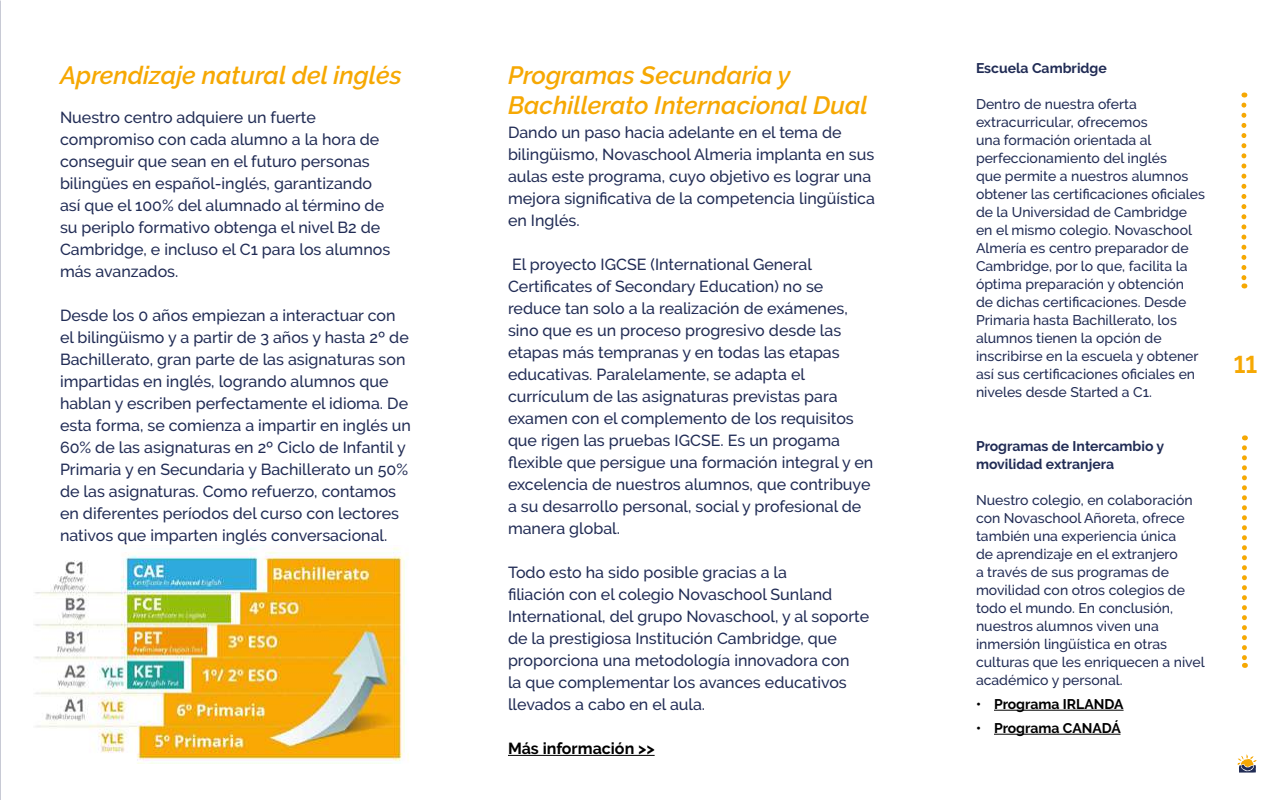
<style>
.page{position:relative;width:1280px;height:800px;background:#fff}
.page>*{position:absolute;margin:0;border:0;box-sizing:border-box;transform-origin:0 0}
.t1{font:italic 600 25px/30px "Raleway";color:#f6a803}
.t2{font:700 24px "Raleway";color:#f6a803}
.t3{font:500 16px/22px "Raleway";color:#212c55}
.t4{font:700 16px "Raleway";color:#000}
.t5{font:500 14px/18px "Raleway";color:#212c55}
.t6{font:700 14px/18px "Raleway";color:#212c55}
.t7{font:700 14px "Raleway";color:#000}
</style>
<div class="page">
<svg style="left:1241px;top:105px;width:5px;height:183px"></svg>
<svg style="left:1242px;top:448px;width:5px;height:220px"></svg>
<svg style="left:1238px;top:754px;width:19px;height:19px"></svg>
<img style="left:34px;top:547px;width:375px;height:216px">
<hr style="left:508px;top:755px;width:147px;height:1px;background:#000">
<hr style="left:994px;top:710px;width:130px;height:1px;background:#000">
<hr style="left:994px;top:734px;width:127px;height:1px;background:#000">
<h1 class="t1" style="left:60px;top:60px;width:343px">Aprendizaje natural del inglés</h1>
<h1 class="t1" style="left:508px;top:60px;width:361px">Programas Secundaria y<br>Bachillerato Internacional Dual</h1>
<p class="t3" style="left:60px;top:106px;width:332px">Nuestro centro adquiere un fuerte compromiso con cada alumno a la hora de conseguir que sean en el futuro personas bilingües en español-inglés, garantizando así que el 100% del alumnado al término de su periplo formativo obtenga el nivel B2 de Cambridge, e incluso el C1 para los alumnos más avanzados.</p>
<p class="t3" style="left:60px;top:304px;width:352px">Desde los 0 años empiezan a interactuar con el bilingüismo y a partir de 3 años y hasta 2º de Bachillerato, gran parte de las asignaturas son impartidas en inglés, logrando alumnos que hablan y escriben perfectamente el idioma. De esta forma, se comienza a impartir en inglés un 60% de las asignaturas en 2º Ciclo de Infantil y Primaria y en Secundaria y Bachillerato un 50% de las asignaturas. Como refuerzo, contamos en diferentes períodos del curso con lectores nativos que imparten inglés conversacional.</p>
<p class="t3" style="left:508px;top:122px;width:369px">Dando un paso hacia adelante en el tema de bilingüismo, Novaschool Almeria implanta en sus aulas este programa, cuyo objetivo es lograr una mejora significativa de la competencia lingüística en Inglés.</p>
<p class="t3" style="left:508px;top:254px;width:367px">El proyecto IGCSE (International General Certificates of Secondary Education) no se reduce tan solo a la realización de exámenes, sino que es un proceso progresivo desde las etapas más tempranas y en todas las etapas educativas. Paralelamente, se adapta el currículum de las asignaturas previstas para examen con el complemento de los requisitos que rigen las pruebas IGCSE. Es un progama flexible que persigue una formación integral y en excelencia de nuestros alumnos, que contribuye a su desarrollo personal, social y profesional de manera global.</p>
<p class="t3" style="left:508px;top:562px;width:363px">Todo esto ha sido posible gracias a la<br>filiación con el colegio Novaschool Sunland International, del grupo Novaschool, y al soporte de la prestigiosa Institución Cambridge, que proporciona una metodología innovadora con<br>la que complementar los avances educativos llevados a cabo en el aula.</p>
<p class="t4" style="left:508px;top:739px;width:148px">Más información &gt;&gt;</p>
<p class="t6" style="left:976px;top:59px;width:132px">Escuela Cambridge</p>
<p class="t5" style="left:976px;top:95px;width:231px">Dentro de nuestra oferta extracurricular, ofrecemos<br>una formación orientada al perfeccionamiento del inglés<br>que permite a nuestros alumnos obtener las certificaciones oficiales de la Universidad de Cambridge en el mismo colegio. Novaschool<br>Almería es centro preparador de<br>Cambridge, por lo que, facilita la óptima preparación y obtención<br>de dichas certificaciones. Desde<br>Primaria hasta Bachillerato, los alumnos tienen la opción de inscribirse en la escuela y obtener así sus certificaciones oficiales en niveles desde Started a C1.</p>
<p class="t6" style="left:976px;top:437px;width:190px">Programas de Intercambio y movilidad extranjera</p>
<p class="t5" style="left:976px;top:491px;width:230px">Nuestro colegio, en colaboración con Novaschool Añoreta, ofrece también una experiencia única<br>de aprendizaje en el extranjero<br>a través de sus programas de movilidad con otros colegios de todo el mundo. En conclusión, nuestros alumnos viven una inmersión lingüística en otras culturas que les enriquecen a nivel académico y personal.</p>
<p class="t7" style="left:976px;top:696px;width:149px">• Programa IRLANDA</p>
<p class="t7" style="left:976px;top:720px;width:146px">• Programa CANADÁ</p>
<h2 class="t2" style="left:1234px;top:351px;width:25px">11</h2>
</div>
